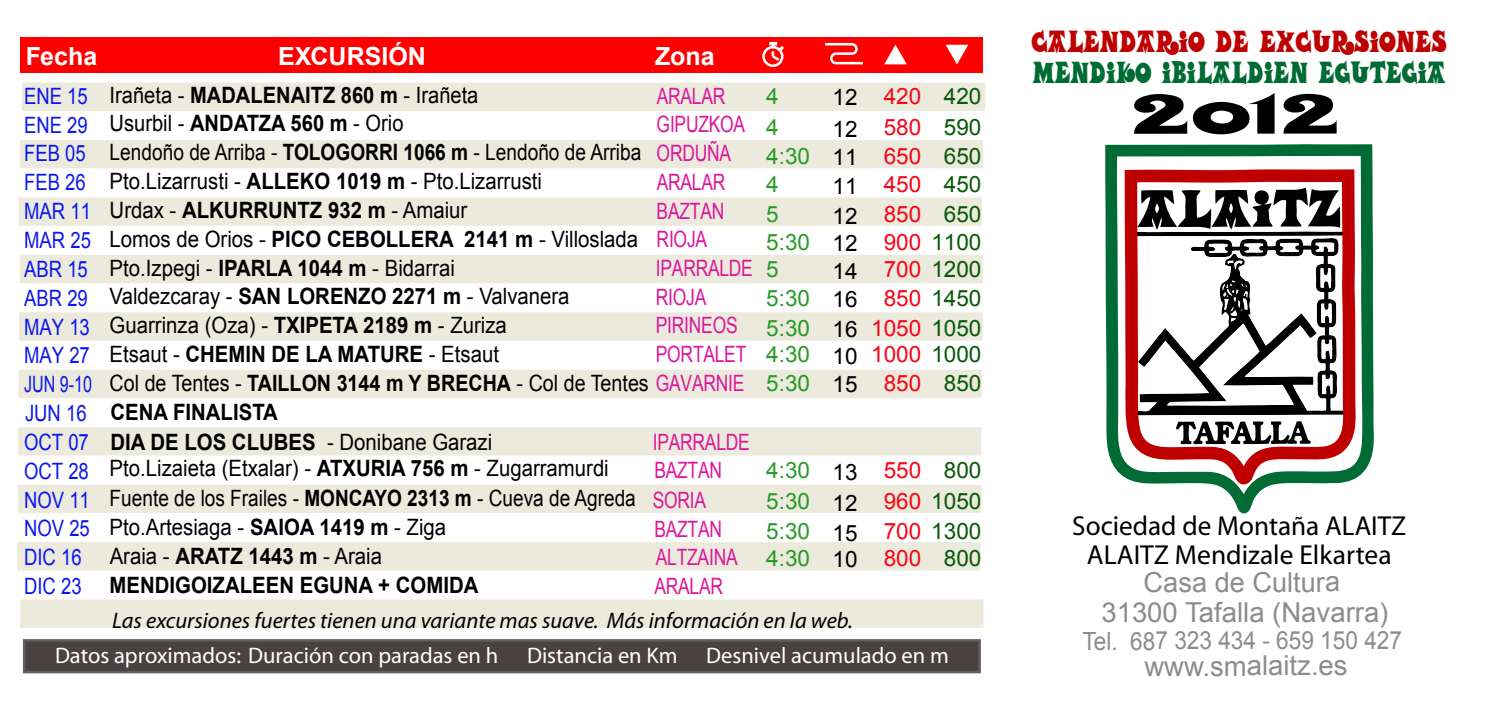
<style>
.page{position:relative;width:1489px;height:702px;background:#fff}
.page>*{position:absolute;margin:0;border:0;box-sizing:border-box;transform-origin:0 0}
.t1{font:48.5px "VASCA";color:#000;scale:1.74 1}
.t2{font:27.5px "Arial";color:#8c8c8c}
.t3{font:27.5px "Myriad";color:#000}
.t4{font:27.5px "VASCA";color:#006b33;scale:.76 1}
.t5{font:27.5px "VASCA";color:#bf0000;scale:.78 1}
.t6{font:25px "Arial";color:#8c8c8c;scale:.9 1}
.t7{font:700 25px "Arial";color:#fff}
.t8{font:22.5px/26.5px "Arial";color:#000;scale:.9 1}
.t9{font:700 22.5px "Arial";color:#000;scale:.9 1}
.t10{font:22.5px "Arial";color:#000;scale:.85 1}
.t11{font:22.5px "Arial";color:#279b27}
.t12{font:22.5px/29px "Arial";color:#000;text-align:right}
.t13{font:22.5px "Arial";letter-spacing:-.015em;color:#dd179b;scale:.77 1}
.t14{font:22.5px "Myriad";color:#fff}
.t15{font:italic 22.5px "Myriad Pro";color:#000}
.t16{font:22.5px "Arial";color:#000;scale:.89 1}
.t17{font:22.5px "Arial";color:#f70618}
.t18{font:22.5px "Arial";color:#095909}
.t19{font:22.5px "Arial";color:#0c17ef;scale:.82 1}
.s1{color:#0c17ef}
.s2{font-weight:700}
.s3{color:#000}
.s4{color:#095909}
.s5{color:#279b27}
.s6{color:#dd179b}
.s7{color:#f70618}
.s8{font-weight:400;color:#0c17ef}
.s9{font-weight:400}
</style>
<div class="page">
<div style="left:20px;top:140px;width:963px;height:28px;background:#ebeadd"></div>
<div style="left:18px;top:197px;width:963px;height:29px;background:#ebeadd"></div>
<div style="left:20px;top:255px;width:963px;height:28px;background:#ebeadd"></div>
<div style="left:19px;top:312px;width:963px;height:28px;background:#ebeadd"></div>
<div style="left:18px;top:370px;width:963px;height:28px;background:#ebeadd"></div>
<div style="left:18px;top:427px;width:963px;height:28px;background:#ebeadd"></div>
<div style="left:18px;top:484px;width:963px;height:29px;background:#ebeadd"></div>
<div style="left:17px;top:542px;width:963px;height:28px;background:#ebeadd"></div>
<div style="left:20px;top:599px;width:963px;height:29px;background:#ebeadd"></div>
<div style="left:22px;top:82px;width:963px;height:29px;background:#ebeadd"></div>
<div style="left:23px;top:639px;width:957px;height:34px;background:#494242;border:2px solid #665c5c"></div>
<div style="left:21px;top:38px;width:961px;height:34px;background:#f00"></div>
<svg style="left:884px;top:45px;width:22px;height:19px"></svg>
<svg style="left:945px;top:45px;width:23px;height:19px"></svg>
<div style="left:762px;top:46px;width:21px;height:21px;border:2px solid #fff;border-radius:50%"></div>
<svg style="left:769px;top:42px;width:15px;height:21px"></svg>
<hr style="left:825px;top:43px;width:27px;height:2px;background:#fff">
<svg style="left:849px;top:42px;width:9px;height:13px"></svg>
<hr style="left:835px;top:52px;width:17px;height:3px;background:#fff">
<hr style="left:835px;top:62px;width:27px;height:2px;background:#fff">
<svg style="left:830px;top:52px;width:8px;height:13px"></svg>
<svg style="left:1105px;top:145px;width:267px;height:369px"></svg>
<p class="t7" style="left:26px;top:40px;width:73px">Fecha</p>
<p class="t7" style="left:278px;top:40px;width:149px">EXCURSIÓN</p>
<p class="t7" style="left:655px;top:40px;width:61px">Zona</p>
<p class="t16" style="left:24px;top:80px;width:512px"><span class="s1">ENE 15</span> Irañeta - <span class="s2">MADALENAITZ 860 m</span> - Irañeta</p>
<p class="t13" style="left:656px;top:81px;width:91px">ARALAR</p>
<p class="t11" style="left:766px;top:81px;width:14px">4</p>
<p class="t17" style="left:832px;top:81px;width:150px"><span class="s3">12</span> 420 <span class="s4">420</span></p>
<p class="t16" style="left:24px;top:109px;width:428px"><span class="s1">ENE 29</span> Usurbil - <span class="s2">ANDATZA 560 m</span> - Orio</p>
<p class="t13" style="left:656px;top:110px;width:160px">GIPUZKOA <span class="s5">4</span></p>
<p class="t17" style="left:832px;top:113px;width:150px"><span class="s3">12</span> 580 <span class="s4">590</span></p>
<p class="t10" style="left:24px;top:138px;width:833px"><span class="s1">FEB 05</span> Lendoño de Arriba - <span class="s2">TOLOGORRI 1066 m</span> - Lendoño de Arriba <span class="s6">ORDUÑA</span></p>
<p class="t11" style="left:766px;top:141px;width:217px">4:30 <span class="s3">11</span> <span class="s7">650</span> <span class="s4">650</span></p>
<p class="t8" style="left:24px;top:168px;width:577px"><span class="s1">FEB 26</span> Pto.Lizarrusti - <span class="s2">ALLEKO 1019 m</span> - Pto.Lizarrusti</p>
<p class="t13" style="left:656px;top:167px;width:91px">ARALAR</p>
<p class="t11" style="left:766px;top:169px;width:14px">4</p>
<p class="t17" style="left:832px;top:169px;width:150px"><span class="s3">11</span> 450 <span class="s4">450</span></p>
<p class="t9" style="left:24px;top:195px;width:494px"><span class="s8">MAR 11</span> <span class="s9">Urdax -</span> ALKURRUNTZ 932 m <span class="s9">- Amaiur</span></p>
<p class="t13" style="left:656px;top:196px;width:89px">BAZTAN</p>
<p class="t11" style="left:766px;top:199px;width:14px">5</p>
<p class="t17" style="left:832px;top:199px;width:150px"><span class="s3">12</span> 850 <span class="s4">650</span></p>
<p class="t8" style="left:24px;top:226px;width:760px"><span class="s1">MAR 25</span> Lomos de Orios - <span class="s2">PICO CEBOLLERA 2141 m</span> - Villoslada <span class="s6">RIOJA</span></p>
<p class="t11" style="left:766px;top:227px;width:217px">5:30 <span class="s3">12</span> <span class="s7">900</span> <span class="s4">1100</span></p>
<p class="t8" style="left:24px;top:255px;width:480px"><span class="s1">ABR 15</span> Pto.Izpegi - <span class="s2">IPARLA 1044 m</span> - Bidarrai</p>
<p class="t13" style="left:656px;top:253px;width:161px">IPARRALDE <span class="s5">5</span></p>
<p class="t18" style="left:832px;top:254px;width:150px"><span class="s3">14</span> <span class="s7">700</span> 1200</p>
<p class="t8" style="left:24px;top:283px;width:607px"><span class="s1">ABR 29</span> Valdezcaray - <span class="s2">SAN LORENZO 2271 m</span> - Valvanera</p>
<p class="t13" style="left:656px;top:282px;width:67px">RIOJA</p>
<p class="t11" style="left:766px;top:283px;width:217px">5:30 <span class="s3">16</span> <span class="s7">850</span> <span class="s4">1450</span></p>
<p class="t8" style="left:24px;top:312px;width:538px"><span class="s1">MAY 13</span> Guarrinza (Oza) - <span class="s2">TXIPETA 2189 m</span> - Zuriza</p>
<p class="t13" style="left:656px;top:310px;width:108px">PIRINEOS</p>
<p class="t11" style="left:766px;top:313px;width:217px">5:30 <span class="s3">16</span> <span class="s7">1050</span> <span class="s4">1050</span></p>
<p class="t9" style="left:24px;top:339px;width:529px"><span class="s8">MAY 27</span> <span class="s9">Etsaut -</span> CHEMIN DE LA MATURE <span class="s9">- Etsaut</span></p>
<p class="t12" style="left:24px;top:340px;width:958px"><span class="s6">PORTALET</span> <span class="s5">4:30</span> 10 <span class="s7">1000</span> <span class="s4">1000<br></span><span class="s1">JUN 9-10</span> Col de Tentes - <span class="s2">TAILLON 3144 m Y BRECHA</span> - Col de Tentes <span class="s6">GAVARNIE</span> <span class="s5">5:30</span> 15 <span class="s7">850</span> <span class="s4">850</span></p>
<p class="t9" style="left:25px;top:397px;width:282px"><span class="s8">JUN 16</span> CENA FINALISTA</p>
<p class="t8" style="left:110px;top:429px;width:556px;text-indent:-85px"><span class="s1">OCT 07</span> <span class="s2">DIA DE LOS CLUBES</span> - Donibane Garazi<br>Pto.Lizaieta (Etxalar) - <span class="s2">ATXURIA 756 m</span> - Zugarramurdi</p>
<p class="t13" style="left:652px;top:427px;width:127px">IPARRALDE</p>
<p class="t13" style="left:654px;top:455px;width:89px">BAZTAN</p>
<p class="t11" style="left:766px;top:455px;width:217px">4:30 <span class="s3">13</span> <span class="s7">550</span> <span class="s4">800</span></p>
<p class="t10" style="left:24px;top:483px;width:803px"><span class="s1">NOV 11</span> Fuente de los Frailes - <span class="s2">MONCAYO 2313 m</span> - Cueva de Agreda <span class="s6">SORIA</span></p>
<p class="t11" style="left:766px;top:486px;width:217px">5:30 <span class="s3">12</span> <span class="s7">960</span> <span class="s4">1050</span></p>
<p class="t8" style="left:24px;top:514px;width:470px"><span class="s1">NOV 25</span> Pto.Artesiaga - <span class="s2">SAIOA 1419 m</span> - Ziga</p>
<p class="t13" style="left:654px;top:514px;width:89px">BAZTAN</p>
<p class="t11" style="left:766px;top:516px;width:217px">5:30 <span class="s3">15</span> <span class="s7">700</span> <span class="s4">1300</span></p>
<p class="t8" style="left:24px;top:543px;width:399px"><span class="s1">DIC 16</span> Araia - <span class="s2">ARATZ 1443 m</span> - Araia</p>
<p class="t13" style="left:656px;top:542px;width:108px">ALTZAINA</p>
<p class="t11" style="left:766px;top:543px;width:217px">4:30 <span class="s3">10</span> <span class="s7">800</span> <span class="s4">800</span></p>
<p class="t9" style="left:24px;top:570px;width:506px"><span class="s8">DIC 23</span> MENDIGOIZALEEN EGUNA + COMIDA</p>
<p class="t13" style="left:654px;top:571px;width:91px">ARALAR</p>
<p class="t19" style="left:24px;top:456px;width:80px">OCT 28</p>
<p class="t15" style="left:112px;top:606px;width:742px">Las excursiones fuertes tienen una variante mas suave. Más información en la web.</p>
<p class="t14" style="left:55px;top:644px;width:445px">Datos aproximados: Duración con paradas en h</p>
<p class="t14" style="left:527px;top:644px;width:152px">Distancia en Km</p>
<p class="t14" style="left:706px;top:644px;width:244px">Desnivel acumulado en m</p>
<p class="t5" style="left:1031px;top:28px;width:534px">CALENDARIO DE EXCURSIONES</p>
<p class="t4" style="left:1032px;top:59px;width:545px">MENDIKO IBILALDIEN EGUTEGIA</p>
<h1 class="t1" style="left:1134px;top:92px;width:120px">2012</h1>
<p class="t3" style="left:1072px;top:512px;width:335px">Sociedad de Montaña ALAITZ</p>
<p class="t2" style="left:1143px;top:564px;width:198px">Casa de Cultura</p>
<p class="t6" style="left:1082px;top:624px;width:356px">Tel. 687 323 434 - 659 150 427</p>
<p class="t2" style="left:1144px;top:647px;width:205px">www.smalaitz.es</p>
<p class="t3" style="left:1086px;top:541px;width:306px">ALAITZ Mendizale Elkartea</p>
<p class="t2" style="left:1101px;top:594px;width:288px">31300 Tafalla (Navarra)</p>
</div>
